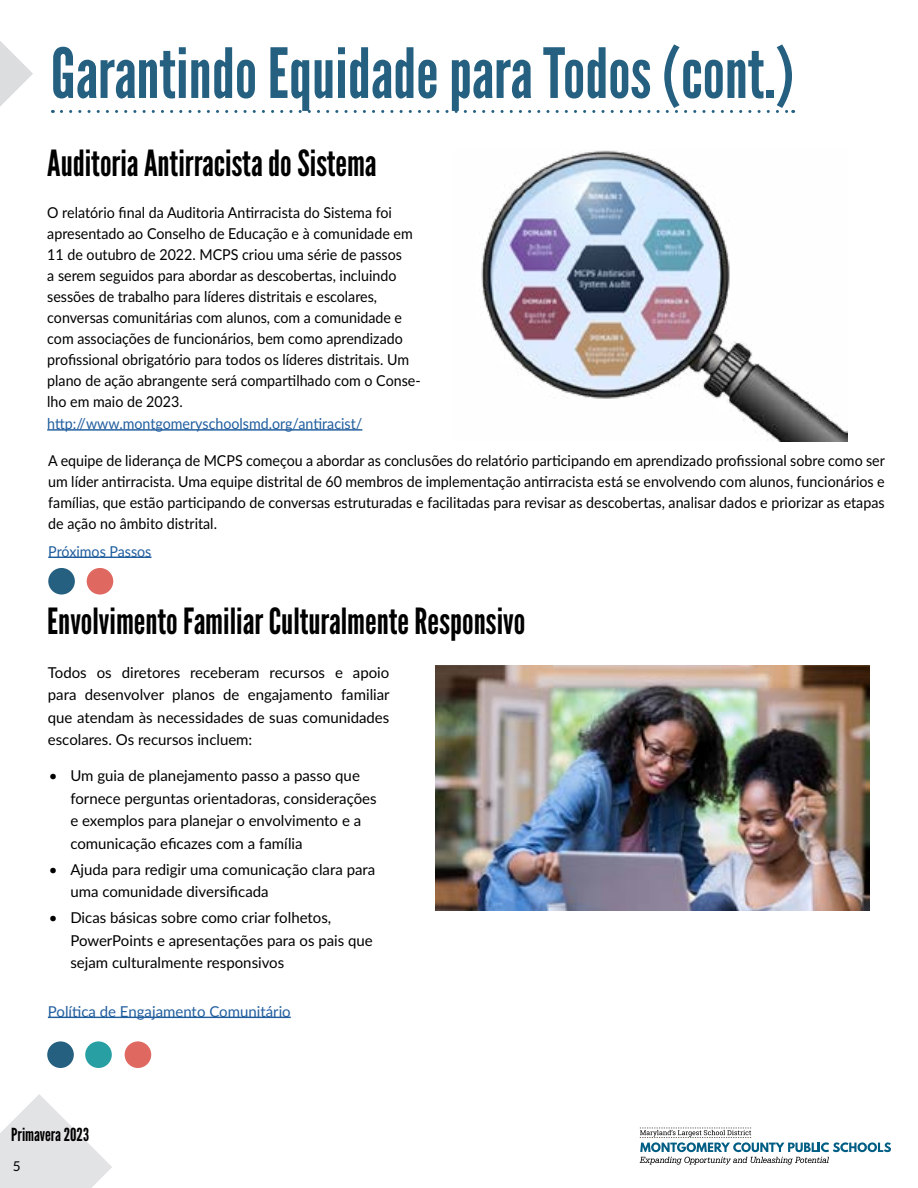
<style>
.page{position:relative;width:918px;height:1188px;background:#fff}
.page>*{position:absolute;margin:0;border:0;box-sizing:border-box;transform-origin:0 0}
.t1{font:69px "League Gothic";color:#256081}
.t2{font:36px "League Gothic";color:#000}
.t3{font:18px "League Gothic";color:#000}
.t4{font:15px/21px "Lato";color:#000;scale:.95 1}
.t5{font:15px/22.5px "Lato";color:#000}
.t6{font:15px "Lato";color:#215e9e;scale:.95 1}
.t7{font:15px "Lato";color:#215e9e}
.t8{font:13.5px "Lato";color:#000}
</style>
<div class="page">
<svg style="left:0;top:1094px;width:112px;height:94px"></svg>
<svg style="left:640px;top:1128px;width:251px;height:37px"></svg>
<div style="left:85px;top:1041px;width:27px;height:27px;background:#28a0a3;border-radius:50%"></div>
<hr style="left:47px;top:429px;width:315px;height:2px;background:#215e9e">
<svg style="left:0;top:41px;width:33px;height:65px"></svg>
<svg style="left:61px;top:110px;width:733px;height:3px"></svg>
<img style="left:481px;top:150px;width:366px;height:292px">
<hr style="left:48px;top:557px;width:103px;height:1px;background:#215e9e">
<hr style="left:48px;top:1017px;width:243px;height:1px;background:#215e9e">
<img style="left:435px;top:666px;width:435px;height:244px">
<div style="left:48px;top:568px;width:27px;height:27px;background:#256081;border-radius:50%"></div>
<div style="left:87px;top:568px;width:26px;height:27px;background:#df6860;border-radius:50%"></div>
<div style="left:47px;top:1041px;width:27px;height:27px;background:#256081;border-radius:50%"></div>
<div style="left:125px;top:1041px;width:26px;height:27px;background:#df6860;border-radius:50%"></div>
<h1 class="t1" style="left:51px;top:32px;width:745px">Garantindo Equidade para Todos (cont.)</h1>
<h2 class="t2" style="left:47px;top:142px;width:331px">Auditoria Antirracista do Sistema</h2>
<p class="t4" style="left:47px;top:201px;width:395px">O relatório final da Auditoria Antirracista do Sistema foi apresentado ao Conselho de Educação e à comunidade em 11 de outubro de 2022. MCPS criou uma série de passos<br>a serem seguidos para abordar as descobertas, incluindo sessões de trabalho para líderes distritais e escolares, conversas comunitárias com alunos, com a comunidade e com associações de funcionários, bem como aprendizado profissional obrigatório para todos os líderes distritais. Um plano de ação abrangente será compartilhado com o Conse&shy;lho em maio de 2023.</p>
<p class="t6" style="left:47px;top:413px;width:333px">http://www.montgomeryschoolsmd.org/antiracist/</p>
<p class="t4" style="left:48px;top:449px;width:882px;text-align:justify">A equipe de liderança de MCPS começou a abordar as conclusões do relatório participando em aprendizado profissional sobre como ser um líder antirracista. Uma equipe distrital de 60 membros de implementação antirracista está se envolvendo com alunos, funcionários e famílias, que estão participando de conversas estruturadas e facilitadas para revisar as descobertas, analisar dados e priorizar as etapas de ação no âmbito distrital.</p>
<p class="t6" style="left:48px;top:540px;width:110px">Próximos Passos</p>
<h2 class="t2" style="left:47px;top:600px;width:480px">Envolvimento Familiar Culturalmente Responsivo</h2>
<p class="t5" style="left:48px;top:660px;width:343px;text-align:justify">Todos os diretores receberam recursos e apoio para desenvolver planos de engajamento familiar que atendam às necessidades de suas comunidades escolares. Os recursos incluem:</p>
<p class="t5" style="left:70px;top:764px;width:308px;text-indent:-22px">• Um guia de planejamento passo a passo que fornece perguntas orientadoras, considerações e exemplos para planejar o envolvimento e a comunicação eficazes com a família</p>
<p class="t5" style="left:70px;top:857px;width:306px;text-indent:-22px">• Ajuda para redigir uma comunicação clara para uma comunidade diversificada</p>
<p class="t5" style="left:70px;top:906px;width:304px;text-indent:-22px">• Dicas básicas sobre como criar folhetos,<br>PowerPoints e apresentações para os pais que sejam culturalmente responsivos</p>
<p class="t7" style="left:48px;top:1000px;width:244px">Política de Engajamento Comunitário</p>
<p class="t3" style="left:11px;top:1124px;width:79px">Primavera 2023</p>
<p class="t8" style="left:13px;top:1156px;width:9px">5</p>
</div>
